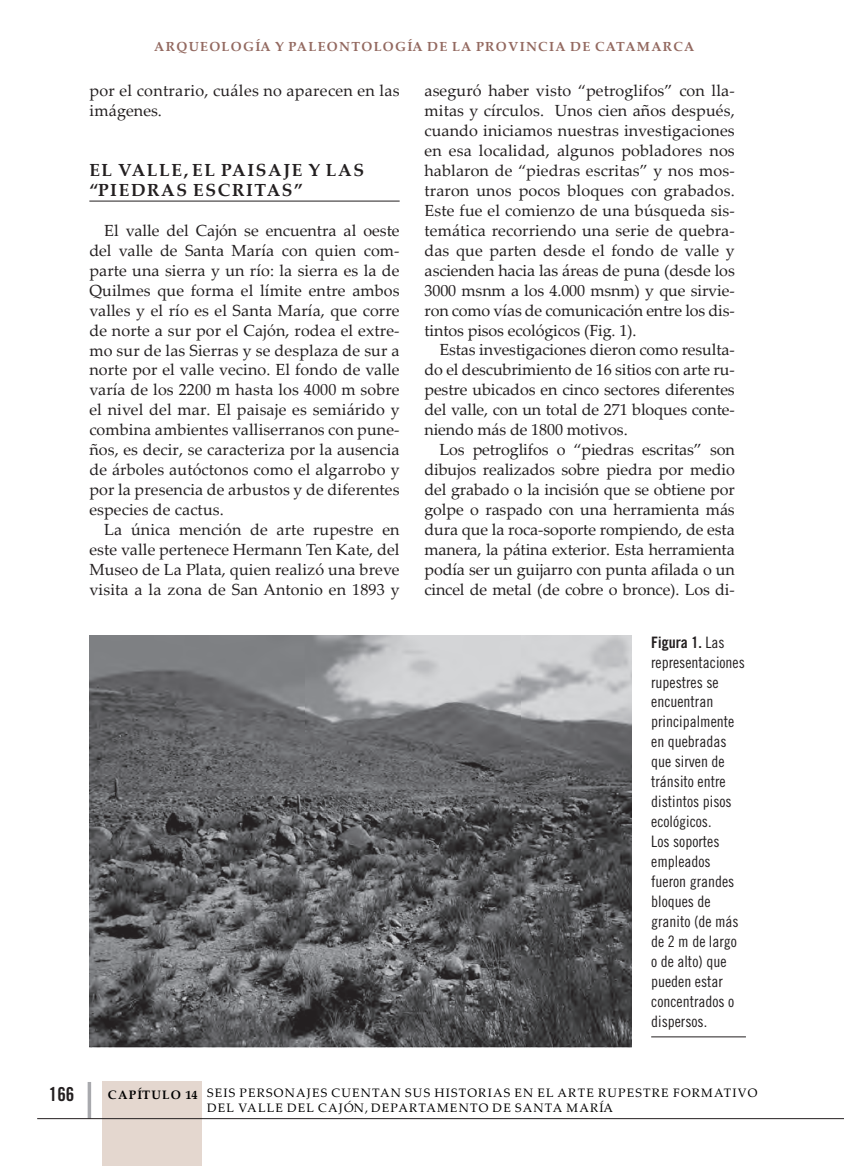
<style>
.page{position:relative;width:844px;height:1166px;background:#fff}
.page>*{position:absolute;margin:0;border:0;box-sizing:border-box;transform-origin:0 0}
.t1{font:19.25px "Trade Gothic Bold Cond Twenty";color:#231f20}
.t2{font:700 17.5px/19.9px "Palatino Linotype";letter-spacing:.095em;color:#231f20}
.t3{font:16.1px/19.9px "Palatino Linotype";letter-spacing:-.01em;color:#231f20;text-align:justify}
.t4{font:16.1px/19.9px "Palatino Linotype";letter-spacing:.02em;color:#231f20}
.t5{font:15.75px/19.9px "Trade Gothic Cond Eighteen";color:#231f20}
.t6{font:15.75px "Trade Gothic Bold Cond Twenty";color:#231f20}
.t7{font:700 13.12px "Palatino Linotype";letter-spacing:.1em;color:#936960}
.t8{font:12.25px/14.7px "Palatino Linotype";letter-spacing:.095em;color:#000}
.t9{font:700 12.25px "Palatino Linotype";letter-spacing:.05em;color:#000}
.s1{font-family:"Trade Gothic Cond Eighteen"}
</style>
<div class="page">
<div style="left:102px;top:1082px;width:99px;height:84px;background:#e4d7cf"></div>
<hr style="left:88px;top:1082px;width:3px;height:36px;background:#a8a9ad">
<hr style="left:37px;top:1118px;width:806px;height:1px;background:#231f20">
<hr style="left:89px;top:201px;width:310px;height:1px;background:#231f20">
<img style="left:89px;top:636px;width:542px;height:412px">
<hr style="left:651px;top:1036px;width:94px;height:1px;background:#231f20">
<p class="t7" style="left:154px;top:38px;width:538px">ARQUEOLOGÍA Y PALEONTOLOGÍA DE LA PROVINCIA DE CATAMARCA</p>
<p class="t4" style="left:89px;top:80px;width:312px">por el contrario, cuáles no aparecen en las imágenes.</p>
<p class="t2" style="left:89px;top:159px;width:262px;text-indent:202px">E Y LAS “PIEDRAS ES CRITAS”</p>
<p class="t3" style="left:89px;top:220px;width:312px;text-indent:15px">El valle del Cajón se encuentra al oeste del valle de Santa María con quien com&shy;parte una sierra y un río: la sierra es la de Quilmes que forma el límite entre ambos valles y el río es el Santa María, que corre de norte a sur por el Cajón, rodea el extre&shy;mo sur de las Sierras y se desplaza de sur a norte por el valle vecino. El fondo de valle varía de los 2200 m hasta los 4000 m sobre el nivel del mar. El paisaje es semiárido y combina ambientes valliserranos con pune&shy;ños, es decir, se caracteriza por la ausencia de árboles autóctonos como el algarrobo y por la presencia de arbustos y de diferentes especies de cactus.</p>
<p class="t3" style="left:89px;top:519px;width:312px;text-indent:15px">La única mención de arte rupestre en este valle pertenece Hermann Ten Kate, del Museo de La Plata, quien realizó una breve visita a la zona de San Antonio en 1893 y</p>
<p class="t2" style="left:89px;top:159px;width:179px">EL VALLE, EL PAISAJ</p>
<p class="t3" style="left:424px;top:80px;width:312px">aseguró haber visto “petroglifos” con lla&shy;mitas y círculos. Unos cien años después, cuando iniciamos nuestras investigaciones en esa localidad, algunos pobladores nos hablaron de “piedras escritas” y nos mos&shy;traron unos pocos bloques con grabados.<br>Este fue el comienzo de una búsqueda sis&shy;temática recorriendo una serie de quebra&shy;das que parten desde el fondo de valle y ascienden hacia las áreas de puna (desde los 3000 msnm a los 4.000 msnm) y que sirvie&shy;ron como vías de comunicación entre los dis&shy;tintos pisos ecológicos (Fig. 1).</p>
<p class="t3" style="left:424px;top:339px;width:312px;text-indent:15px">Estas investigaciones dieron como resulta&shy;do el descubrimiento de 16 sitios con arte ru&shy;pestre ubicados en cinco sectores diferentes del valle, con un total de 271 bloques conte&shy;niendo más de 1800 motivos.</p>
<p class="t3" style="left:424px;top:439px;width:312px;text-indent:15px">Los petroglifos o “piedras escritas” son dibujos realizados sobre piedra por medio del grabado o la incisión que se obtiene por golpe o raspado con una herramienta más dura que la roca-soporte rompiendo, de esta manera, la pátina exterior. Esta herramienta podía ser un guijarro con punta afilada o un cincel de metal (de cobre o bronce). Los di-</p>
<p class="t6" style="left:651px;top:632px;width:75px">Figura 1. <span class="s1">Las</span></p>
<p class="t5" style="left:651px;top:652px;width:95px">representaciones rupestres se encuentran principalmente en quebradas que sirven de tránsito entre distintos pisos ecológicos.<br>Los soportes empleados fueron grandes bloques de granito (de más de 2 m de largo o de alto) que pueden estar concentrados o dispersos.</p>
<p class="t1" style="left:49px;top:1082px;width:27px">166</p>
<p class="t9" style="left:108px;top:1086px;width:45px">CAPÍTULO</p>
<p class="t9" style="left:185px;top:1086px;width:14px">14</p>
<p class="t8" style="left:207px;top:1085px;width:551px">SEIS PERSONAJES CUENTAN SUS HISTORIAS EN EL ARTE RUPESTRE FORMATIVO<br>DEL VALLE DEL CAJÓN, DEPARTAMENTO DE SANTA MARÍA</p>
</div>
